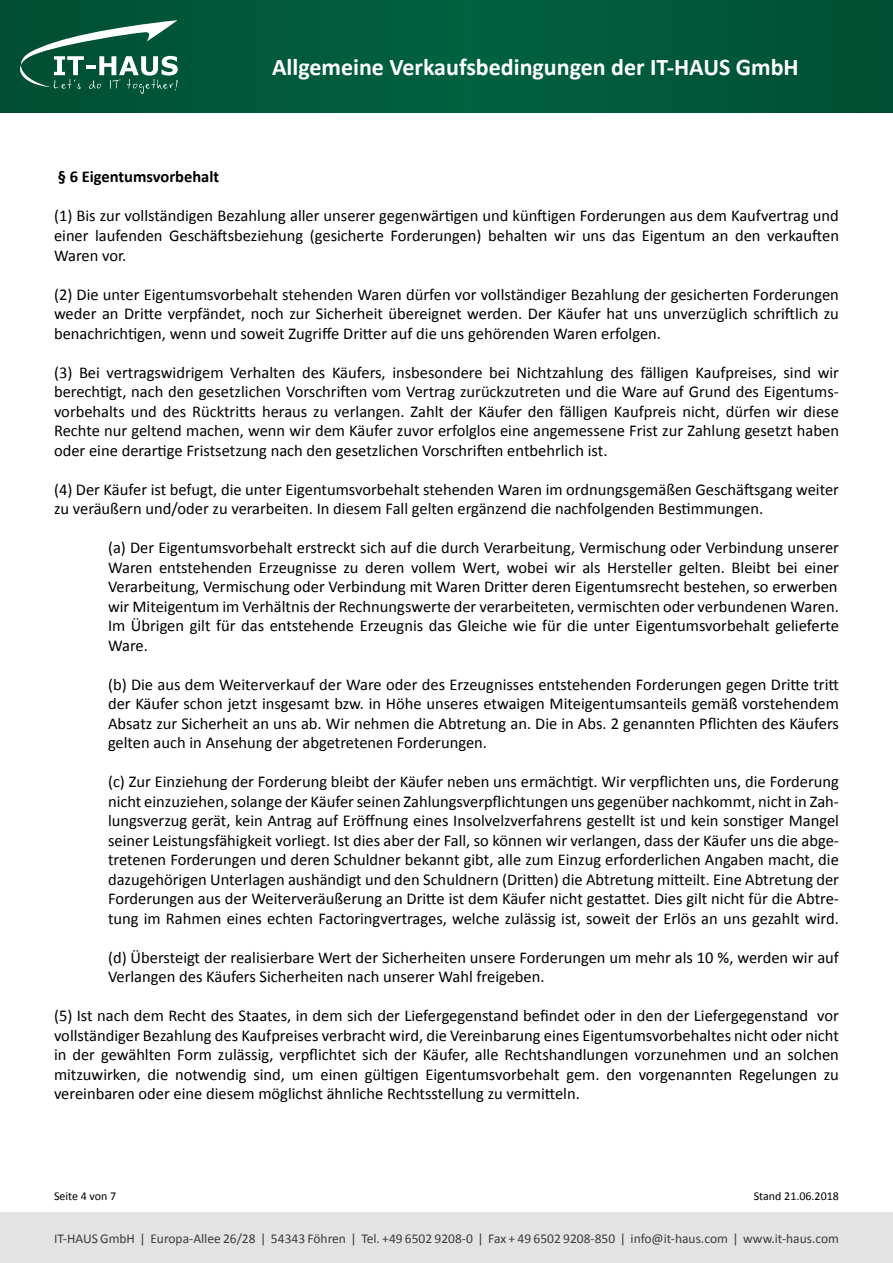
<style>
.page{position:relative;width:893px;height:1263px;background:#fff}
.page>*{position:absolute;margin:0;border:0;box-sizing:border-box;transform-origin:0 0}
.t1{font:700 24px "Calibri";color:#fff}
.t2{font:16.5px/19.5px "Calibri";color:#000;text-align:justify}
.t3{font:700 16.5px "Calibri";color:#000}
.t4{font:13.5px "Calibri";color:#3c3c3b}
.t5{font:12px "Calibri";color:#000}
</style>
<div class="page">
<div style="left:0;top:0;width:893px;height:113px;background:#00593b"></div>
<svg style="left:20px;top:20px;width:158px;height:74px"></svg>
<div style="left:0;top:1212px;width:893px;height:51px;background:#e3e3e3"></div>
<h1 class="t1" style="left:272px;top:52px;width:528px">Allgemeine Verkaufsbedingungen der IT-HAUS GmbH</h1>
<p class="t3" style="left:58px;top:166px;width:163px">§ 6 Eigentumsvorbehalt</p>
<p class="t2" style="left:54px;top:206px;width:786px">(1) Bis zur vollständigen Bezahlung aller unserer gegenwärtigen und künftigen Forderungen aus dem Kaufvertrag und einer laufenden Geschäftsbeziehung (gesicherte Forderungen) behalten wir uns das Eigentum an den verkauften Waren vor.</p>
<p class="t2" style="left:54px;top:284px;width:786px">(2) Die unter Eigentumsvorbehalt stehenden Waren dürfen vor vollständiger Bezahlung der gesicherten Forderungen weder an Dritte verpfändet, noch zur Sicherheit übereignet werden. Der Käufer hat uns unverzüglich schriftlich zu benachrichtigen, wenn und soweit Zugriffe Dritter auf die uns gehörenden Waren erfolgen.</p>
<p class="t2" style="left:54px;top:362px;width:786px">(3) Bei vertragswidrigem Verhalten des Käufers, insbesondere bei Nichtzahlung des fälligen Kaufpreises, sind wir berechtigt, nach den gesetzlichen Vorschriften vom Vertrag zurückzutreten und die Ware auf Grund des Eigentums&shy;vorbehalts und des Rücktritts heraus zu verlangen. Zahlt der Käufer den fälligen Kaufpreis nicht, dürfen wir diese Rechte nur geltend machen, wenn wir dem Käufer zuvor erfolglos eine angemessene Frist zur Zahlung gesetzt haben oder eine derartige Fristsetzung nach den gesetzlichen Vorschriften entbehrlich ist.</p>
<p class="t2" style="left:54px;top:479px;width:786px">(4) Der Käufer ist befugt, die unter Eigentumsvorbehalt stehenden Waren im ordnungsgemäßen Geschäftsgang weiter zu veräußern und/oder zu verarbeiten. In diesem Fall gelten ergänzend die nachfolgenden Bestimmungen.</p>
<p class="t2" style="left:108px;top:538px;width:732px">(a) Der Eigentumsvorbehalt erstreckt sich auf die durch Verarbeitung, Vermischung oder Verbindung unserer Waren entstehenden Erzeugnisse zu deren vollem Wert, wobei wir als Hersteller gelten. Bleibt bei einer Verarbeitung, Vermischung oder Verbindung mit Waren Dritter deren Eigentumsrecht bestehen, so erwerben wir Miteigentum im Verhältnis der Rechnungswerte der verarbeiteten, vermischten oder verbundenen Waren.<br>Im Übrigen gilt für das entstehende Erzeugnis das Gleiche wie für die unter Eigentumsvorbehalt gelieferte Ware.</p>
<p class="t2" style="left:108px;top:674px;width:732px">(b) Die aus dem Weiterverkauf der Ware oder des Erzeugnisses entstehenden Forderungen gegen Dritte tritt der Käufer schon jetzt insgesamt bzw. in Höhe unseres etwaigen Miteigentumsanteils gemäß vorstehendem Absatz zur Sicherheit an uns ab. Wir nehmen die Abtretung an. Die in Abs. 2 genannten Pflichten des Käufers gelten auch in Ansehung der abgetretenen Forderungen.</p>
<p class="t2" style="left:108px;top:772px;width:732px">(c) Zur Einziehung der Forderung bleibt der Käufer neben uns ermächtigt. Wir verpflichten uns, die Forderung nicht einzuziehen, solange der Käufer seinen Zahlungsverpflichtungen uns gegenüber nachkommt, nicht in Zah&shy;lungsverzug gerät, kein Antrag auf Eröffnung eines Insolvelzverfahrens gestellt ist und kein sonstiger Mangel seiner Leistungsfähigkeit vorliegt. Ist dies aber der Fall, so können wir verlangen, dass der Käufer uns die abge&shy;tretenen Forderungen und deren Schuldner bekannt gibt, alle zum Einzug erforderlichen Angaben macht, die dazugehörigen Unterlagen aushändigt und den Schuldnern (Dritten) die Abtretung mitteilt. Eine Abtretung der Forderungen aus der Weiterveräußerung an Dritte ist dem Käufer nicht gestattet. Dies gilt nicht für die Abtre&shy;tung im Rahmen eines echten Factoringvertrages, welche zulässig ist, soweit der Erlös an uns gezahlt wird.</p>
<p class="t2" style="left:108px;top:947px;width:732px">(d) Übersteigt der realisierbare Wert der Sicherheiten unsere Forderungen um mehr als 10 %, werden wir auf<br>Verlangen des Käufers Sicherheiten nach unserer Wahl freigeben.</p>
<p class="t2" style="left:54px;top:1006px;width:786px">(5) Ist nach dem Recht des Staates, in dem sich der Liefergegenstand befindet oder in den der Liefergegenstand vor vollständiger Bezahlung des Kaufpreises verbracht wird, die Vereinbarung eines Eigentumsvorbehaltes nicht oder nicht in der gewählten Form zulässig, verpflichtet sich der Käufer, alle Rechtshandlungen vorzunehmen und an solchen mitzuwirken, die notwendig sind, um einen gültigen Eigentumsvorbehalt gem. den vorgenannten Regelungen zu vereinbaren oder eine diesem möglichst ähnliche Rechtsstellung zu vermitteln.</p>
<p class="t5" style="left:54px;top:1188px;width:64px">Seite 4 von 7</p>
<p class="t5" style="left:754px;top:1188px;width:87px">Stand 21.06.2018</p>
<p class="t4" style="left:54px;top:1230px;width:786px">IT-HAUS GmbH | Europa-Allee 26/28 | 54343 Föhren | Tel. +49 6502 9208-0 | Fax + 49 6502 9208-850 | info@it-haus.com | www.it-haus.com</p>
</div>
